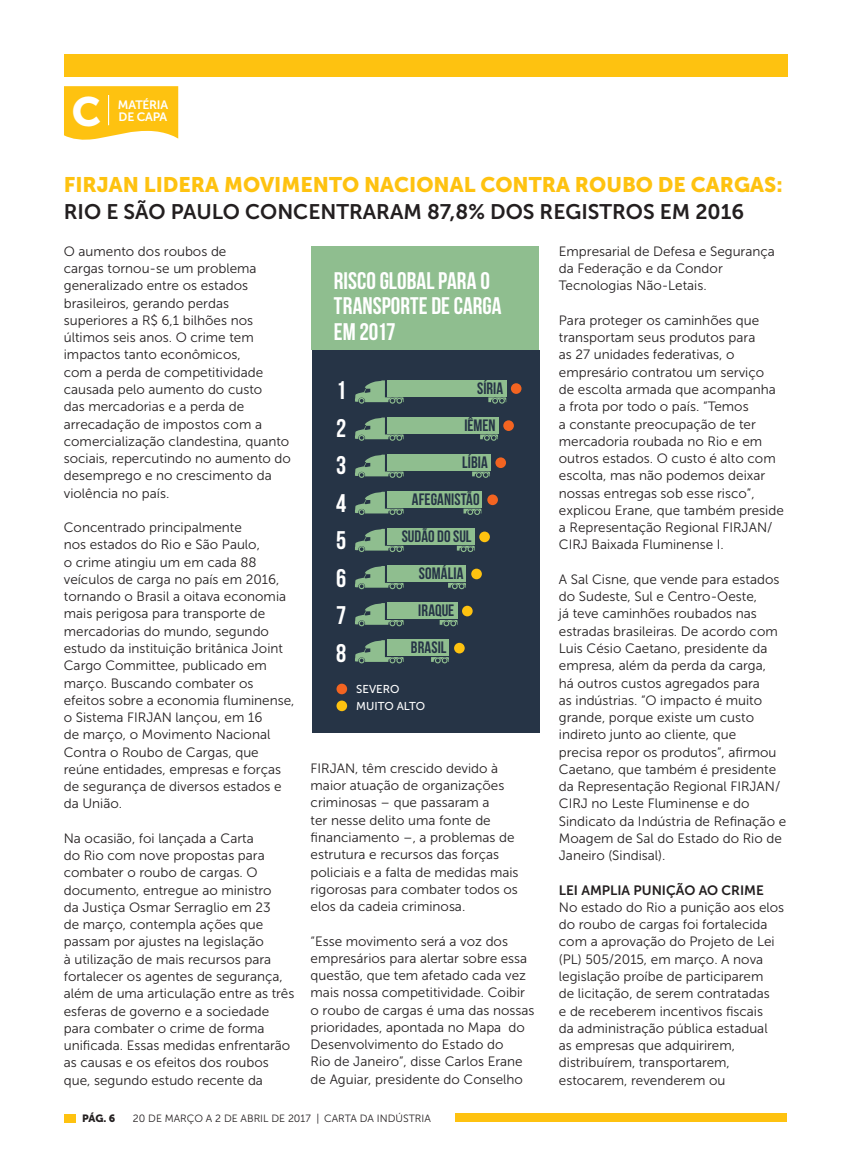
<style>
.page{position:relative;width:851px;height:1149px;background:#fff}
.page>*{position:absolute;margin:0;border:0;box-sizing:border-box;transform-origin:0 0}
.titulo_16{font:40.65px "Museo Sans 900";color:#fff}
.texto{font:25.5px "Bebas Neue";color:#fff}
.texto-2{font:24px/25.5px "Bebas Neue";color:#fff}
.texto-3{font:21px/27px "Museo Sans 900";color:#fec210}
.texto-4{font:16.5px "Bebas Neue";letter-spacing:.005em;color:#263446}
.texto-5{font:13.5px/17.2px "Museo Sans 300";color:#231f20}
.Entretítulo{font:13.5px "Museo Sans 700";color:#231f20}
.t1{font:12.15px "Museo Sans 700";letter-spacing:-.02em;color:#fff}
.texto-6{font:11.4px "Museo Sans 500";color:#fff}
.t2{font:10.5px "Museo Sans 300";color:#231f20}
.t3{font:10.5px "Museo Sans 900";color:#231f20}
.s1{font-family:"Museo Sans 700";color:#231f20}
</style>
<div class="page">
<div style="left:455px;top:1113px;width:332px;height:8px;background:#fec210"></div>
<div style="left:64px;top:54px;width:723px;height:22px;background:#fec210"></div>
<div style="left:64px;top:1113px;width:11px;height:8px;background:#fec210"></div>
<div style="left:312px;top:246px;width:227px;height:103px;background:#8fbe8f"></div>
<svg style="left:64px;top:86px;width:114px;height:54px;background:#fec726"></svg>
<hr style="left:108px;top:95px;width:1px;height:30px;background:#fff">
<div style="left:312px;top:349px;width:227px;height:383px;background:#263446"></div>
<div style="left:336px;top:683px;width:11px;height:11px;background:#f36421;border-radius:50%"></div>
<div style="left:336px;top:700px;width:11px;height:11px;background:#fec210;border-radius:50%"></div>
<svg style="left:355px;top:380px;width:48px;height:23px"></svg>
<div style="left:387px;top:380px;width:119px;height:16px;background:#8fbe8f"></div>
<svg style="left:488px;top:397px;width:18px;height:6px"></svg>
<svg style="left:355px;top:417px;width:48px;height:23px"></svg>
<div style="left:387px;top:417px;width:111px;height:16px;background:#8fbe8f"></div>
<svg style="left:480px;top:434px;width:18px;height:6px"></svg>
<svg style="left:355px;top:454px;width:48px;height:23px"></svg>
<div style="left:387px;top:454px;width:103px;height:16px;background:#8fbe8f"></div>
<svg style="left:472px;top:471px;width:18px;height:6px"></svg>
<svg style="left:355px;top:491px;width:48px;height:24px"></svg>
<div style="left:387px;top:491px;width:94px;height:16px;background:#8fbe8f"></div>
<svg style="left:463px;top:508px;width:18px;height:7px"></svg>
<svg style="left:355px;top:528px;width:48px;height:24px"></svg>
<div style="left:387px;top:528px;width:87px;height:16px;background:#8fbe8f"></div>
<svg style="left:457px;top:545px;width:17px;height:7px"></svg>
<svg style="left:355px;top:566px;width:48px;height:23px"></svg>
<div style="left:387px;top:565px;width:79px;height:16px;background:#8fbe8f"></div>
<svg style="left:448px;top:582px;width:18px;height:7px"></svg>
<svg style="left:355px;top:603px;width:48px;height:23px"></svg>
<div style="left:387px;top:602px;width:70px;height:16px;background:#8fbe8f"></div>
<svg style="left:439px;top:620px;width:18px;height:6px"></svg>
<svg style="left:355px;top:640px;width:48px;height:23px"></svg>
<div style="left:387px;top:639px;width:62px;height:16px;background:#8fbe8f"></div>
<svg style="left:431px;top:657px;width:18px;height:6px"></svg>
<div style="left:511px;top:383px;width:10px;height:11px;background:#f36421;border-radius:50%"></div>
<div style="left:503px;top:420px;width:11px;height:11px;background:#f36421;border-radius:50%"></div>
<div style="left:495px;top:457px;width:11px;height:11px;background:#f36421;border-radius:50%"></div>
<div style="left:487px;top:494px;width:11px;height:11px;background:#f36421;border-radius:50%"></div>
<div style="left:479px;top:531px;width:11px;height:11px;background:#fec210;border-radius:50%"></div>
<div style="left:471px;top:568px;width:11px;height:11px;background:#fec210;border-radius:50%"></div>
<div style="left:462px;top:605px;width:10px;height:11px;background:#fec210;border-radius:50%"></div>
<div style="left:454px;top:642px;width:10px;height:11px;background:#fec210;border-radius:50%"></div>
<p class="titulo_16" style="left:72px;top:88px;width:31px">C</p>
<p class="t1" style="left:118px;top:97px;width:52px">MATÉRIA</p>
<p class="t1" style="left:119px;top:110px;width:50px">DE CAPA</p>
<p class="texto-3" style="left:64px;top:171px;width:720px">FIRJAN LIDERA MOVIMENTO NACIONAL CONTRA ROUBO DE CARGAS:<br><span class="s1">RIO E SÃO PAULO CONCENTRARAM 87,8% DOS REGISTROS EM 2016</span></p>
<p class="texto-5" style="left:64px;top:243px;width:229px">O aumento dos roubos de<br>cargas tornou-se um problema generalizado entre os estados brasileiros, gerando perdas superiores a R$ 6,1 bilhões nos últimos seis anos. O crime tem impactos tanto econômicos,<br>com a perda de competitividade causada pelo aumento do custo<br>das mercadorias e a perda de arrecadação de impostos com a comercialização clandestina, quanto sociais, repercutindo no aumento do desemprego e no crescimento da violência no país.</p>
<p class="texto-5" style="left:64px;top:519px;width:232px">Concentrado principalmente<br>nos estados do Rio e São Paulo,<br>o crime atingiu um em cada 88 veículos de carga no país em 2016, tornando o Brasil a oitava economia mais perigosa para transporte de mercadorias do mundo, segundo estudo da instituição britânica Joint<br>Cargo Committee, publicado em março. Buscando combater os efeitos sobre a economia fluminense, o Sistema FIRJAN lançou, em 16<br>de março, o Movimento Nacional<br>Contra o Roubo de Cargas, que reúne entidades, empresas e forças de segurança de diversos estados e da União.</p>
<p class="texto-5" style="left:64px;top:829px;width:232px">Na ocasião, foi lançada a Carta<br>do Rio com nove propostas para combater o roubo de cargas. O documento, entregue ao ministro<br>da Justiça Osmar Serraglio em 23<br>de março, contempla ações que passam por ajustes na legislação<br>à utilização de mais recursos para fortalecer os agentes de segurança, além de uma articulação entre as três esferas de governo e a sociedade para combater o crime de forma unificada. Essas medidas enfrentarão as causas e os efeitos dos roubos que, segundo estudo recente da</p>
<p class="texto-5" style="left:559px;top:243px;width:217px">Empresarial de Defesa e Segurança da Federação e da Condor<br>Tecnologias Não-Letais.</p>
<p class="texto-5" style="left:559px;top:312px;width:226px">Para proteger os caminhões que transportam seus produtos para<br>as 27 unidades federativas, o empresário contratou um serviço<br>de escolta armada que acompanha a frota por todo o país. “Temos<br>a constante preocupação de ter mercadoria roubada no Rio e em outros estados. O custo é alto com escolta, mas não podemos deixar nossas entregas sob esse risco”, explicou Erane, que também preside a Representação Regional FIRJAN/<br>CIRJ Baixada Fluminense I.</p>
<p class="texto-5" style="left:559px;top:570px;width:229px">A Sal Cisne, que vende para estados do Sudeste, Sul e Centro-Oeste,<br>já teve caminhões roubados nas estradas brasileiras. De acordo com<br>Luis Césio Caetano, presidente da empresa, além da perda da carga,<br>há outros custos agregados para<br>as indústrias. “O impacto é muito grande, porque existe um custo indireto junto ao cliente, que<br>precisa repor os produtos”, afirmou<br>Caetano, que também é presidente da Representação Regional FIRJAN/<br>CIRJ no Leste Fluminense e do<br>Sindicato da Indústria de Refinação e<br>Moagem de Sal do Estado do Rio de<br>Janeiro (Sindisal).</p>
<p class="Entretítulo" style="left:559px;top:882px;width:206px">LEI AMPLIA PUNIÇÃO AO CRIME</p>
<p class="texto-5" style="left:559px;top:898px;width:227px">No estado do Rio a punição aos elos do roubo de cargas foi fortalecida com a aprovação do Projeto de Lei (PL) 505/2015, em março. A nova legislação proíbe de participarem<br>de licitação, de serem contratadas<br>e de receberem incentivos fiscais<br>da administração pública estadual<br>as empresas que adquirirem, distribuírem, transportarem, estocarem, revenderem ou</p>
<p class="texto-2" style="left:334px;top:267px;width:169px">RISCO GLOBAL PARA O<br>TRANSPORTE DE CARGA<br>EM 2017</p>
<p class="texto-4" style="left:477px;top:379px;width:28px">SÍRIA</p>
<p class="texto-4" style="left:464px;top:416px;width:33px">IÊMEN</p>
<p class="texto-4" style="left:462px;top:453px;width:27px">LÍBIA</p>
<p class="texto-4" style="left:412px;top:490px;width:69px">AFEGANISTÃO</p>
<p class="texto-4" style="left:401px;top:527px;width:71px">SUDÃO DO SUL</p>
<p class="texto-4" style="left:419px;top:564px;width:46px">SOMÁLIA</p>
<p class="texto-4" style="left:418px;top:601px;width:38px">IRAQUE</p>
<p class="texto-4" style="left:411px;top:638px;width:37px">BRASIL</p>
<p class="texto" style="left:336px;top:376px;width:12px">1</p>
<p class="texto" style="left:336px;top:414px;width:12px">2</p>
<p class="texto" style="left:336px;top:451px;width:12px">3</p>
<p class="texto" style="left:336px;top:489px;width:12px">4</p>
<p class="texto" style="left:336px;top:526px;width:12px">5</p>
<p class="texto" style="left:336px;top:564px;width:12px">6</p>
<p class="texto" style="left:336px;top:601px;width:12px">7</p>
<p class="texto" style="left:336px;top:639px;width:12px">8</p>
<p class="texto-6" style="left:356px;top:683px;width:45px">SEVERO</p>
<p class="texto-6" style="left:356px;top:699px;width:70px">MUITO ALTO</p>
<p class="texto-5" style="left:310px;top:759px;width:209px">FIRJAN, têm crescido devido à maior atuação de organizações criminosas – que passaram a<br>ter nesse delito uma fonte de financiamento –, a problemas de estrutura e recursos das forças policiais e a falta de medidas mais rigorosas para combater todos os elos da cadeia criminosa.</p>
<p class="texto-5" style="left:310px;top:932px;width:225px">“Esse movimento será a voz dos empresários para alertar sobre essa questão, que tem afetado cada vez mais nossa competitividade. Coibir o roubo de cargas é uma das nossas prioridades, apontada no Mapa do Desenvolvimento do Estado do<br>Rio de Janeiro”, disse Carlos Erane de Aguiar, presidente do Conselho</p>
<p class="t3" style="left:82px;top:1111px;width:35px">PÁG. 6</p>
<p class="t2" style="left:133px;top:1112px;width:299px">20 DE MARÇO A 2 DE ABRIL DE 2017 | CARTA DA INDÚSTRIA</p>
</div>
